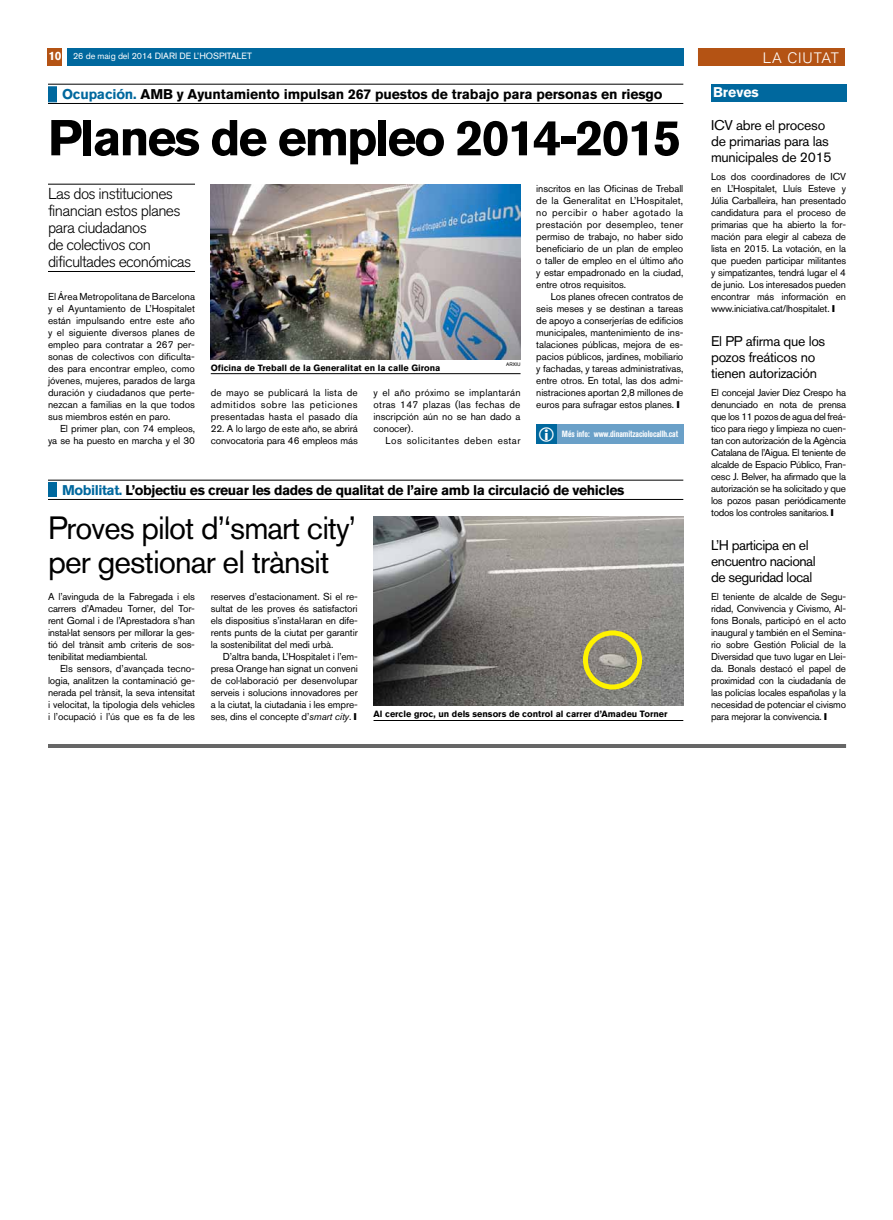
<style>
.page{position:relative;width:893px;height:1220px;background:#fff}
.page>*{position:absolute;margin:0;border:0;box-sizing:border-box;transform-origin:0 0}
.t1{font:700 50px "Akzidenz Grotesk BQ";letter-spacing:-.045em;color:#000}
.t2{font:32px/34px "Akzidenz Grotesk BQ";letter-spacing:-.03em;color:#000}
.t3{font:300 15.8px/17px "Akzidenz Grotesk BQ";letter-spacing:-.04em;color:#000}
.t4{font:300 15px "Akzidenz Grotesk BQ";letter-spacing:.06em;color:#fff}
.t5{font:700 14px "Akzidenz Grotesk BQ";letter-spacing:-.02em;color:#000}
.t6{font:14px/16px "Akzidenz Grotesk BQ";letter-spacing:-.02em;color:#000}
.t7{font:700 14px "Akzidenz Grotesk BQ";color:#fff}
.t8{font:10px/12px "Akzidenz Grotesk BQ";letter-spacing:-.01em;color:#000;text-align:justify}
.t9{font:10px "Akzidenz Grotesk BQ";letter-spacing:.045em;color:#000}
.t10{font:700 9px "Akzidenz Grotesk BQ";color:#000}
.t11{font:9px "Akzidenz Grotesk BQ";color:#fff}
.t12{font:700 condensed 9px "Akzidenz Grotesk BQ";letter-spacing:-.01em;color:#fff}
.t13{font:5px "Akzidenz Grotesk BQ";color:#000}
.s1{font-weight:700;font-size:12px}
.s2{font-style:inherit}
.s3{color:#00689e}
.s4{font-style:italic}
</style>
<div class="page">
<div style="left:67px;top:48px;width:616px;height:18px;background:#00689e"></div>
<div style="left:48px;top:48px;width:14px;height:18px;background:#b45314"></div>
<hr style="left:48px;top:84px;width:635px;height:1px;background:#000">
<hr style="left:48px;top:103px;width:635px;height:1px;background:#000">
<div style="left:48px;top:86px;width:9px;height:16px;background:#00689e;border:1px solid #00689e"></div>
<div style="left:698px;top:48px;width:147px;height:18px;background:#b45314"></div>
<hr style="left:48px;top:744px;width:798px;height:4px;background:#666">
<hr style="left:48px;top:184px;width:147px;height:1px;background:#000">
<hr style="left:48px;top:271px;width:147px;height:1px;background:#000">
<hr style="left:48px;top:480px;width:635px;height:1px;background:#000">
<hr style="left:48px;top:499px;width:635px;height:1px;background:#000">
<div style="left:48px;top:482px;width:8px;height:15px;background:#00689e"></div>
<img style="left:374px;top:516px;width:309px;height:190px">
<hr style="left:374px;top:720px;width:309px;height:1px;background:#000">
<div style="left:711px;top:84px;width:135px;height:18px;background:#00689e"></div>
<img style="left:211px;top:184px;width:309px;height:176px">
<hr style="left:211px;top:374px;width:310px;height:1px;background:#000">
<div style="left:557px;top:424px;width:126px;height:20px;background:#6aa0c8"></div>
<div style="left:536px;top:424px;width:21px;height:20px;background:#00689e"></div>
<div style="left:583px;top:630px;width:59px;height:60px;border:5px solid #fff200;border-radius:50%"></div>
<p class="t11" style="left:48px;top:51px;width:205px"><span class="s1">10</span> <span class="s2">26 de maig del 2014</span> DIARI DE L’HOSPITALET</p>
<h3 class="t5" style="left:62px;top:86px;width:602px"><span class="s3">Ocupación.</span> AMB y Ayuntamiento impulsan 267 puestos de trabajo para personas en riesgo</h3>
<h1 class="t1" style="left:48px;top:109px;width:635px">Planes de empleo 2014-2015</h1>
<h3 class="t3" style="left:48px;top:186px;width:145px">Las dos instituciones financian estos planes para ciudadanos<br>de colectivos con dificultades económicas</h3>
<p class="t8" style="left:536px;top:182px;width:149px">inscritos en las Oficinas de Treball de la Generalitat en L’Hospitalet, no percibir o haber agotado la prestación por desempleo, tener permiso de trabajo, no haber sido beneficiario de un plan de empleo o taller de empleo en el último año y estar empadronado en la ciudad, entre otros requisitos.</p>
<p class="t8" style="left:536px;top:290px;width:149px;text-indent:14px">Los planes ofrecen contratos de seis meses y se destinan a tareas de apoyo a conserjerías de edificios municipales, mantenimiento de ins&shy;talaciones públicas, mejora de es&shy;pacios públicos, jardines, mobiliario y fachadas, y tareas administrativas, entre otros. En total, las dos admi&shy;nistraciones aportan 2,8 millones de euros para sufragar estos planes.</p>
<p class="t8" style="left:48px;top:290px;width:149px">El Área Metropolitana de Barcelona y el Ayuntamiento de L’Hospitalet están impulsando entre este año y el siguiente diversos planes de empleo para contratar a 267 per&shy;sonas de colectivos con dificulta&shy;des para encontrar empleo, como jóvenes, mujeres, parados de larga duración y ciudadanos que perte&shy;nezcan a familias en la que todos sus miembros estén en paro.</p>
<p class="t8" style="left:48px;top:422px;width:149px;text-align:right">El primer plan, con 74 empleos,<br>ya se ha puesto en marcha y el 30</p>
<p class="t13" style="left:506px;top:361px;width:16px">arxiu</p>
<p class="t10" style="left:211px;top:362px;width:231px">Oficina de Treball de la Generalitat en la calle Girona</p>
<p class="t8" style="left:211px;top:386px;width:148px">de mayo se publicará la lista de admitidos sobre las peticiones presentadas hasta el pasado día</p>
<p class="t8" style="left:211px;top:422px;width:149px">22. A lo largo de este año, se abrirá convocatoria para 46 empleos más</p>
<p class="t8" style="left:374px;top:386px;width:149px">y el año próximo se implantarán otras 147 plazas (las fechas de inscripción aún no se han dado a conocer).</p>
<p class="t9" style="left:386px;top:435px;width:136px">Los solicitantes deben estar</p>
<p class="t12" style="left:562px;top:428px;width:118px">Més info: www.dinamitzaciolocallh.cat</p>
<h3 class="t5" style="left:62px;top:482px;width:564px"><span class="s3">Mobilitat.</span> L’objectiu es creuar les dades de qualitat de l’aire amb la circulació de vehicles</h3>
<h2 class="t2" style="left:48px;top:510px;width:310px">Proves pilot d’‘smart city’ per gestionar el trànsit</h2>
<p class="t8" style="left:211px;top:590px;width:149px">reserves d’estacionament. Si el re&shy;sultat de les proves és satisfactori els dispositius s’instal·laran en dife&shy;rents punts de la ciutat per garantir la sostenibilitat del medi urbà.</p>
<p class="t8" style="left:211px;top:650px;width:149px;text-indent:12px">D’altra banda, L’Hospitalet i l’em&shy;presa Orange han signat un conveni de col·laboració per desenvolupar serveis i solucions innovadores per a la ciutat, la ciutadania i les empre&shy;ses, dins el concepte d’<span class="s4">smart city</span>.</p>
<p class="t8" style="left:48px;top:590px;width:149px">A l’avinguda de la Fabregada i els carrers d’Amadeu Torner, del Tor&shy;rent Gornal i de l’Aprestadora s’han instal·lat sensors per millorar la ges&shy;tió del trànsit amb criteris de sos&shy;tenibilitat mediambiental.</p>
<p class="t8" style="left:48px;top:662px;width:149px;text-indent:12px">Els sensors, d’avançada tecno&shy;logia, analitzen la contaminació ge&shy;nerada pel trànsit, la seva intensitat i velocitat, la tipologia dels vehicles i l’ocupació i l’ús que es fa de les</p>
<p class="t10" style="left:374px;top:709px;width:296px">Al cercle groc, un dels sensors de control al carrer d’Amadeu Torner</p>
<h3 class="t4" style="left:763px;top:49px;width:78px">la ciutat</h3>
<h3 class="t7" style="left:713px;top:84px;width:47px">Breves</h3>
<h3 class="t6" style="left:711px;top:117px;width:122px">ICV abre el proceso de primarias para las municipales de 2015</h3>
<p class="t8" style="left:711px;top:170px;width:137px">Los dos coordinadores de ICV en L’Hospitalet, Lluís Esteve y Júlia Carballeira, han presentado candidatura para el proceso de primarias que ha abierto la for&shy;mación para elegir al cabeza de lista en 2015. La votación, en la que pueden participar militantes y simpatizantes, tendrá lugar el 4 de junio. Los interesados pueden encontrar más información en www.iniciativa.cat/lhospitalet.</p>
<h3 class="t6" style="left:711px;top:333px;width:116px">El PP afirma que los pozos freáticos no tienen autorización</h3>
<p class="t8" style="left:711px;top:386px;width:137px">El concejal Javier Díez Crespo ha denunciado en nota de prensa que los 11 pozos de agua del freá&shy;tico para riego y limpieza no cuen&shy;tan con autorización de la Agència Catalana de l’Aigua. El teniente de alcalde de Espacio Público, Fran&shy;cesc J. Belver, ha afirmado que la autorización se ha solicitado y que los pozos pasan periódicamente todos los controles sanitarios.</p>
<h3 class="t6" style="left:711px;top:537px;width:106px">L’H participa en el encuentro nacional de seguridad local</h3>
<p class="t8" style="left:711px;top:590px;width:137px">El teniente de alcalde de Segu&shy;ridad, Convivencia y Civismo, Al&shy;fons Bonals, participó en el acto inaugural y también en el Semina&shy;rio sobre Gestión Policial de la Diversidad que tuvo lugar en Llei&shy;da. Bonals destacó el papel de proximidad con la ciudadanía de las policías locales españolas y la necesidad de potenciar el civismo para mejorar la convivencia.</p>
</div>
